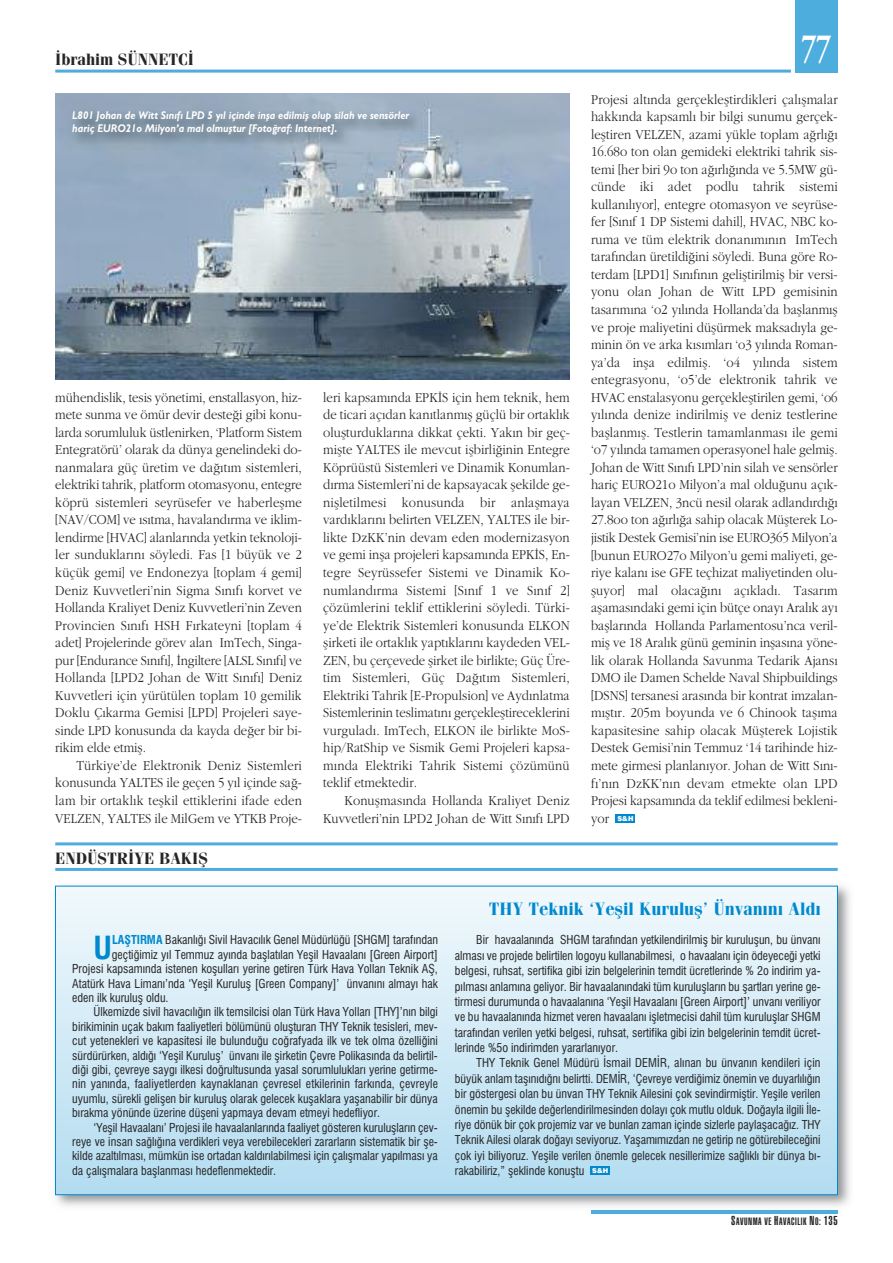
<style>
.page{position:relative;width:893px;height:1263px;background:#fff}
.page>*{position:absolute;margin:0;border:0;box-sizing:border-box;transform-origin:0 0}
.t1{font:700 40.5px "Adobe Garamond Pro";color:#fff;scale:.7 1}
.t2{font:700 condensed 31.05px "Swiss 721";color:#0089ce}
.t3{font:700 18px "Fenice";color:#0089ce}
.t4{font:700 16.5px "Fenice";color:#272627}
.t5{font:300 14.25px/17.5px "Garamond";letter-spacing:.005em;color:#272627;text-align:justify;scale:.9 1}
.t6{font:12px/15.3px "Swiss 721 Condensed";color:#272627;text-align:justify}
.t7{font:500 11.25px/12.8px "Gill Sans Bold Ita";color:#fff;scale:.9 1}
.t8{font:10.5px "Helvetica Ultra Compressed";letter-spacing:.05em;color:#272627}
.s1{font-family:"Swiss 721";font-weight:900;font-size:6.75px;color:#fff}
.s2{font-family:"Swiss 721";font-weight:700;font-stretch:condensed;color:#0089ce}
.s3{font-size:12.75px}
</style>
<div class="page">
<div style="left:795px;top:0;width:43px;height:72px;background:#4daddc"></div>
<hr style="left:55px;top:70px;width:736px;height:3px;background:#4daddc">
<div style="left:616px;top:814px;width:19px;height:8px;background:#0089ce"></div>
<img style="left:55px;top:94px;width:515px;height:286px">
<img style="left:61px;top:104px;width:375px;height:73px">
<hr style="left:55px;top:868px;width:783px;height:3px;background:#4daddc">
<hr style="left:55px;top:842px;width:783px;height:3px;background:#4daddc">
<img style="left:55px;top:885px;width:795px;height:329px">
<img style="left:591px;top:1210px;width:247px;height:3px">
<div style="left:56px;top:886px;width:781px;height:308px;background:linear-gradient(to bottom,#f2f9fc,#b3dcf0)"></div>
<div style="left:590px;top:1166px;width:20px;height:9px;background:#0089ce"></div>
<p class="t4" style="left:55px;top:49px;width:140px">İbrahim SÜNNETCİ</p>
<p class="t7" style="left:72px;top:109px;width:376px">L801 Johan de Witt Sınıfı LPD 5 yıl içinde inşa edilmiş olup silah ve sensörler hariç EURO21o Milyon’a mal olmuştur [Fotoğraf: Internet].</p>
<p class="t5" style="left:55px;top:388px;width:276px">mühendislik, tesis yönetimi, enstallasyon, hiz&shy;mete sunma ve ömür devir desteği gibi konu&shy;larda sorumluluk üstlenirken, ‘Platform Sistem Entegratörü’ olarak da dünya genelindeki do&shy;nanmalara güç üretim ve dağıtım sistemleri, elektriki tahrik, platform otomasyonu, entegre köprü sistemleri seyrüsefer ve haberleşme [NAV/COM] ve ısıtma, havalandırma ve iklim&shy;lendirme [HVAC] alanlarında yetkin teknoloji&shy;ler sunduklarını söyledi. Fas [1 büyük ve 2 küçük gemi] ve Endonezya [toplam 4 gemi] Deniz Kuvvetleri’nin Sigma Sınıfı korvet ve Hollanda Kraliyet Deniz Kuvvetleri’nin Zeven Provincien Sınıfı HSH Fırkateyni [toplam 4 adet] Projelerinde görev alan ImTech, Singa&shy;pur [Endurance Sınıfı], İngiltere [ALSL Sınıfı] ve Hollanda [LPD2 Johan de Witt Sınıfı] Deniz Kuvvetleri için yürütülen toplam 10 gemilik Doklu Çıkarma Gemisi [LPD] Projeleri saye&shy;sinde LPD konusunda da kayda değer bir bi&shy;rikim elde etmiş.</p>
<p class="t5" style="left:55px;top:756px;width:276px;text-indent:21px">Türkiye’de Elektronik Deniz Sistemleri konusunda YALTES ile geçen 5 yıl içinde sağ&shy;lam bir ortaklık teşkil ettiklerini ifade eden VELZEN, YALTES ile MilGem ve YTKB Proje-</p>
<p class="t4" style="left:55px;top:848px;width:154px">ENDÜSTRİYE BAKIŞ</p>
<p class="t5" style="left:323px;top:388px;width:276px">leri kapsamında EPKİS için hem teknik, hem de ticari açıdan kanıtlanmış güçlü bir ortaklık oluşturduklarına dikkat çekti. Yakın bir geç&shy;mişte YALTES ile mevcut işbirliğinin Entegre Köprüüstü Sistemleri ve Dinamik Konumlan&shy;dırma Sistemleri’ni de kapsayacak şekilde ge&shy;nişletilmesi konusunda bir anlaşmaya vardıklarını belirten VELZEN, YALTES ile bir&shy;likte DzKK’nin devam eden modernizasyon ve gemi inşa projeleri kapsamında EPKİS, En&shy;tegre Seyrüssefer Sistemi ve Dinamik Ko&shy;numlandırma Sistemi [Sınıf 1 ve Sınıf 2] çözümlerini teklif ettiklerini söyledi. Türki&shy;ye’de Elektrik Sistemleri konusunda ELKON şirketi ile ortaklık yaptıklarını kaydeden VEL-ZEN, bu çerçevede şirket ile birlikte; Güç Üre&shy;tim Sistemleri, Güç Dağıtım Sistemleri, Elektriki Tahrik [E-Propulsion] ve Aydınlatma Sistemlerinin teslimatını gerçekleştireceklerini vurguladı. ImTech, ELKON ile birlikte MoS&shy;hip/RatShip ve Sismik Gemi Projeleri kapsa&shy;mında Elektriki Tahrik Sistemi çözümünü teklif etmektedir.</p>
<p class="t5" style="left:323px;top:791px;width:276px;text-align:right">Konuşmasında Hollanda Kraliyet Deniz<br>Kuvvetleri’nin LPD2 Johan de Witt Sınıfı LPD</p>
<h1 class="t1" style="left:802px;top:32px;width:44px">77</h1>
<p class="t5" style="left:591px;top:90px;width:276px">Projesi altında gerçekleştirdikleri çalışmalar hakkında kapsamlı bir bilgi sunumu gerçek&shy;leştiren VELZEN, azami yükle toplam ağrlığı 16.68o ton olan gemideki elektriki tahrik sis&shy;temi [her biri 9o ton ağırlığında ve 5.5MW gü&shy;cünde iki adet podlu tahrik sistemi kullanılıyor], entegre otomasyon ve seyrüse&shy;fer [Sınıf 1 DP Sistemi dahil], HVAC, NBC ko&shy;ruma ve tüm elektrik donanımının ImTech tarafından üretildiğini söyledi. Buna göre Ro&shy;terdam [LPD1] Sınıfının geliştirilmiş bir versi&shy;yonu olan Johan de Witt LPD gemisinin tasarımına ‘o2 yılında Hollanda’da başlanmış ve proje maliyetini düşürmek maksadıyla ge&shy;minin ön ve arka kısımları ‘o3 yılında Roman&shy;ya’da inşa edilmiş. ‘o4 yılında sistem entegrasyonu, ‘o5’de elektronik tahrik ve HVAC enstalasyonu gerçekleştirilen gemi, ‘o6 yılında denize indirilmiş ve deniz testlerine başlanmış. Testlerin tamamlanması ile gemi ‘o7 yılında tamamen operasyonel hale gelmiş.<br>Johan de Witt Sınıfı LPD’nin silah ve sensörler hariç EURO21o Milyon’a mal olduğunu açık&shy;layan VELZEN, 3ncü nesil olarak adlandırdığı 27.8oo ton ağırlığa sahip olacak Müşterek Lo&shy;jistik Destek Gemisi’nin ise EURO365 Milyon’a [bunun EURO27o Milyon’u gemi maliyeti, ge&shy;riye kalanı ise GFE teçhizat maliyetinden olu&shy;şuyor] mal olacağını açıkladı. Tasarım aşamasındaki gemi için bütçe onayı Aralık ayı başlarında Hollanda Parlamentosu’nca veril&shy;miş ve 18 Aralık günü geminin inşasına yöne&shy;lik olarak Hollanda Savunma Tedarik Ajansı DMO ile Damen Schelde Naval Shipbuildings [DSNS] tersanesi arasında bir kontrat imzalan&shy;mıştır. 205m boyunda ve 6 Chinook taşıma kapasitesine sahip olacak Müşterek Lojistik Destek Gemisi’nin Temmuz ‘14 tarihinde hiz&shy;mete girmesi planlanıyor. Johan de Witt Sını&shy;fı’nın DzKK’nın devam etmekte olan LPD Projesi kapsamında da teklif edilmesi bekleni&shy;yor <span class="s1">S&amp;H</span></p>
<h2 class="t2" style="left:94px;top:930px;width:20px">U</h2>
<p class="t6" style="left:112px;top:932px;width:328px"><span class="s2">LAŞTIRMA</span> Bakanlığı Sivil Havacılık Genel Müdürlüğü [SHGM] tarafından</p>
<p class="t6" style="left:112px;top:947px;width:328px">geçtiğimiz yıl Temmuz ayında başlatılan Yeşil Havaalanı [Green Airport]</p>
<p class="t6" style="left:72px;top:961px;width:367px">Projesi kapsamında istenen koşulları yerine getiren Türk Hava Yolları Teknik AŞ,</p>
<p class="t6" style="left:72px;top:976px;width:367px">Atatürk Hava Limanı’nda ‘Yeşil Kuruluş [Green Company]’ ünvanını almayı hak</p>
<p class="t6" style="left:72px;top:990px;width:98px">eden ilk kuruluş oldu.</p>
<p class="t6" style="left:94px;top:1004px;width:346px">Ülkemizde sivil havacılığın ilk temsilcisi olan Türk Hava Yolları [THY]’nın bilgi</p>
<p class="t6" style="left:72px;top:1019px;width:367px">birikiminin uçak bakım faaliyetleri bölümünü oluşturan THY Teknik tesisleri, mev-</p>
<p class="t6" style="left:72px;top:1033px;width:367px">cut yetenekleri ve kapasitesi ile bulunduğu coğrafyada ilk ve tek olma özelliğini</p>
<p class="t6" style="left:72px;top:1048px;width:367px">sürdürürken, aldığı ‘Yeşil Kuruluş’ ünvanı ile şirketin Çevre Polikasında da belirtil-</p>
<p class="t6" style="left:72px;top:1062px;width:367px">diği gibi, çevreye saygı ilkesi doğrultusunda yasal sorumlulukları yerine getirme-</p>
<p class="t6" style="left:72px;top:1076px;width:367px">nin yanında, faaliyetlerden kaynaklanan çevresel etkilerinin farkında, çevreyle</p>
<p class="t6" style="left:72px;top:1091px;width:367px">uyumlu, sürekli gelişen bir kuruluş olarak gelecek kuşaklara yaşanabilir bir dünya</p>
<p class="t6" style="left:72px;top:1105px;width:310px">bırakma yönünde üzerine düşeni yapmaya devam etmeyi hedefliyor.</p>
<p class="t6" style="left:93px;top:1120px;width:346px">‘Yeşil Havaalanı’ Projesi ile havaalanlarında faaliyet gösteren kuruluşların çev-</p>
<p class="t6" style="left:72px;top:1134px;width:367px">reye ve insan sağlığına verdikleri veya verebilecekleri zararların sistematik bir şe-</p>
<p class="t6" style="left:72px;top:1148px;width:367px">kilde azaltılması, mümkün ise ortadan kaldırılabilmesi için çalışmalar yapılması ya</p>
<p class="t6" style="left:72px;top:1163px;width:206px">da çalışmalara başlanması hedeflenmektedir.</p>
<p class="t3" style="left:489px;top:898px;width:333px">THY Teknik ‘Yeşil Kuruluş’ Ünvanını Aldı</p>
<p class="t6" style="left:455px;top:933px;width:367px;text-indent:21px">Bir havaalanında SHGM tarafından yetkilendirilmiş bir kuruluşun, bu ünvanı alması ve projede belirtilen logoyu kullanabilmesi, o havaalanı için ödeyeceği yetki belgesi, ruhsat, sertifika gibi izin belgelerinin temdit ücretlerinde % 2o indirim ya&shy;pılması anlamına geliyor. Bir havaalanındaki tüm kuruluşların bu şartları yerine ge&shy;tirmesi durumunda o havaalanına ‘Yeşil Havaalanı [Green Airport]’ unvanı veriliyor ve bu havaalanında hizmet veren havaalanı işletmecisi dahil tüm kuruluşlar SHGM tarafından verilen yetki belgesi, ruhsat, sertifika gibi izin belgelerinin temdit ücret&shy;lerinde %5o indirimden yararlanıyor.</p>
<p class="t6" style="left:455px;top:1056px;width:367px;text-indent:21px">THY Teknik Genel Müdürü İsmail DEMİR, alınan bu ünvanın kendileri için büyük anlam taşınıdığnı belirtti. DEMİR, ‘Çevreye verdiğimiz önemin ve duyarlılığın bir göstergesi olan bu ünvan THY Teknik Ailesini çok sevindirmiştir. Yeşile verilen önemin bu şekilde değerlendirilmesinden dolayı çok mutlu olduk. Doğayla ilgili İle&shy;riye dönük bir çok projemiz var ve bunları zaman içinde sizlerle paylaşacağız. THY Teknik Ailesi olarak doğayı seviyoruz. Yaşamımızdan ne getirip ne götürebileceğini çok iyi biliyoruz. Yeşile verilen önemle gelecek nesillerimize sağlıklı bir dünya bı&shy;rakabiliriz,” şeklinde konuştu <sup>S&amp;H</sup></p>
<p class="t8" style="left:731px;top:1215px;width:108px"><span class="s3">S</span>AVUNMA VE <span class="s3">H</span>AVACILIK <span class="s3">N</span>O: <span class="s3">135</span></p>
</div>
